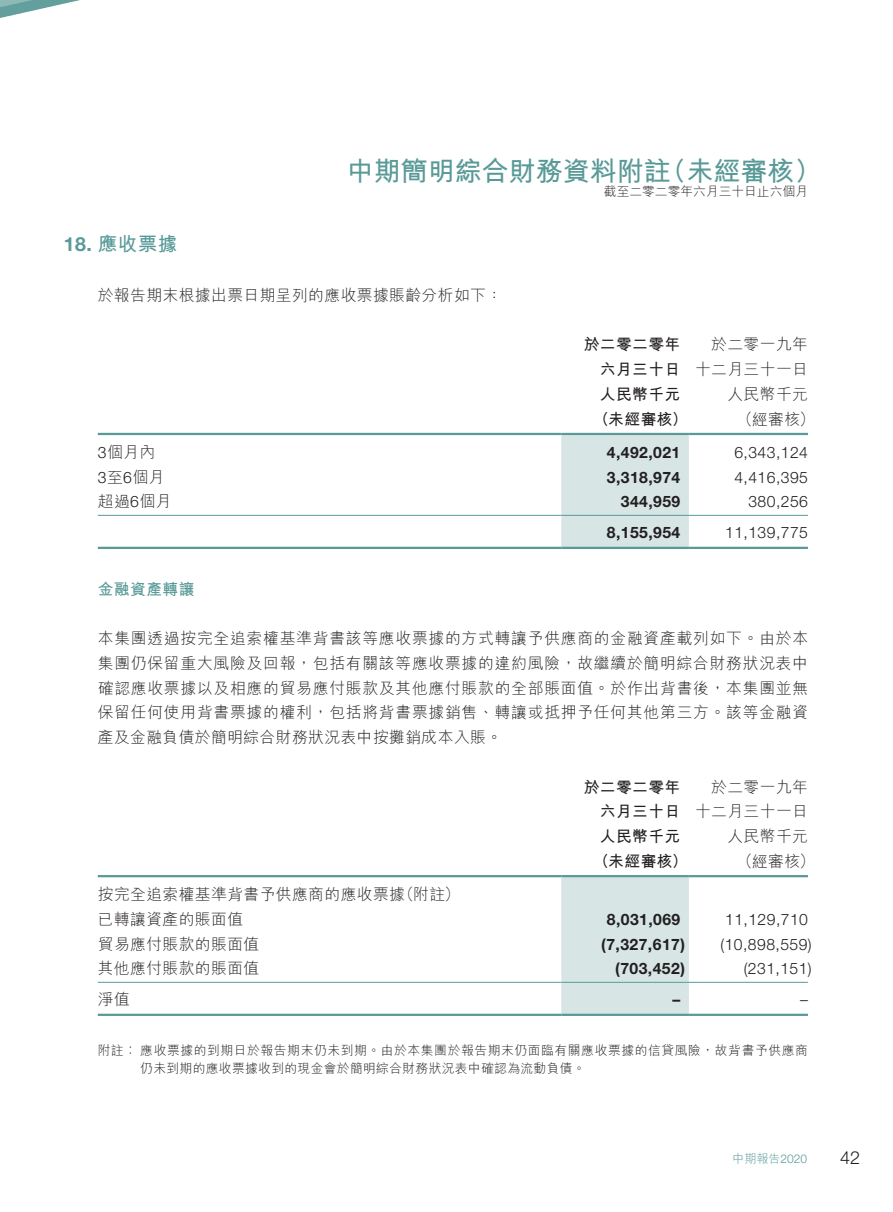
<style>
.page{position:relative;width:893px;height:1212px;background:#fff}
.page>*{position:absolute;margin:0;border:0;box-sizing:border-box;transform-origin:0 0}
.t1{font:700 27px "M Hei HK";color:#599a98}
.t2{font:700 19.5px "M Hei HK";color:#599a98}
.t3{font:300 18px "Helvetica Neue LT Std";color:#231f20}
.t4{font:300 15.75px/24.8px "M Hei HK";letter-spacing:.03em;color:#231f20;text-align:right}
.t5{font:300 15.75px "Helvetica Neue LT Std";letter-spacing:.03em;color:#231f20}
.t6{font:700 15.75px "Helvetica Neue LT Std";letter-spacing:.03em;color:#231f20}
.t7{font:700 15.75px/24.8px "M Hei HK";letter-spacing:.03em;color:#231f20;text-align:right}
.t8{font:700 15.75px "M Hei HK";letter-spacing:.03em;color:#599a98}
.t9{font:300 12.75px/18px "M Hei HK";letter-spacing:.05em;color:#231f20}
.t10{font:300 12.75px "M Hei HK";color:#231f20}
.t11{font:300 12px "M Hei HK";color:#599a98}
.s1{font-family:"Helvetica Neue LT Std"}
</style>
<div class="page">
<img style="left:0;top:0;width:80px;height:18px">
<div style="left:561px;top:435px;width:128px;height:112px;background:#d7e6e5"></div>
<hr style="left:98px;top:433px;width:463px;height:2px;background:#599a98">
<hr style="left:561px;top:433px;width:128px;height:2px;background:#599a98">
<hr style="left:689px;top:433px;width:119px;height:2px;background:#599a98">
<hr style="left:98px;top:515px;width:463px;height:1px;background:#599a98">
<hr style="left:561px;top:515px;width:128px;height:1px;background:#599a98">
<hr style="left:689px;top:515px;width:119px;height:1px;background:#599a98">
<hr style="left:98px;top:547px;width:463px;height:2px;background:#599a98">
<hr style="left:561px;top:547px;width:128px;height:2px;background:#599a98">
<hr style="left:689px;top:547px;width:119px;height:2px;background:#599a98">
<div style="left:561px;top:877px;width:128px;height:137px;background:#d7e6e5"></div>
<hr style="left:98px;top:875px;width:463px;height:2px;background:#599a98">
<hr style="left:561px;top:875px;width:128px;height:2px;background:#599a98">
<hr style="left:689px;top:875px;width:119px;height:2px;background:#599a98">
<hr style="left:98px;top:982px;width:463px;height:1px;background:#599a98">
<hr style="left:561px;top:982px;width:128px;height:1px;background:#599a98">
<hr style="left:689px;top:982px;width:119px;height:1px;background:#599a98">
<hr style="left:98px;top:1014px;width:463px;height:2px;background:#599a98">
<hr style="left:561px;top:1014px;width:128px;height:2px;background:#599a98">
<hr style="left:689px;top:1014px;width:119px;height:2px;background:#599a98">
<h1 class="t1" style="left:347px;top:152px;width:326px">中期簡明綜合財務資料附註</h1>
<p class="t10" style="left:604px;top:183px;width:205px">截至二零二零年六月三十日止六個月</p>
<h1 class="t1" style="left:659px;top:152px;width:163px">（未經審核(</h1>
<p class="t2" style="left:64px;top:230px;width:115px"><span class="s1">18.</span> 應收票據</p>
<p class="t4" style="left:98px;top:282px;width:406px">於報告期末根據出票日期呈列的應收票據賬齡分析如下：</p>
<p class="t7" style="left:584px;top:331px;width:98px">於二零二零年六月三十日</p>
<p class="t4" style="left:695px;top:332px;width:114px">於二零一九年十二月三十一日人民幣千元</p>
<p class="t7" style="left:600px;top:380px;width:82px">人民幣千元</p>
<p class="t7" style="left:593px;top:405px;width:96px">（未經審核）</p>
<p class="t4" style="left:737px;top:406px;width:79px">（經審核(</p>
<p class="t4" style="left:98px;top:439px;width:59px"><span class="s1">3</span>個月內</p>
<p class="t6" style="left:607px;top:442px;width:75px">4,492,021</p>
<p class="t5" style="left:734px;top:443px;width:75px">6,343,124</p>
<p class="t4" style="left:98px;top:464px;width:68px">至<span class="s1">3 6</span>個月</p>
<p class="t6" style="left:607px;top:467px;width:75px">3,318,974</p>
<p class="t5" style="left:734px;top:467px;width:75px">4,416,395</p>
<p class="t4" style="left:98px;top:489px;width:75px">超過<span class="s1">6</span>個月</p>
<p class="t6" style="left:621px;top:492px;width:61px">344,959</p>
<p class="t5" style="left:748px;top:492px;width:61px">380,256</p>
<p class="t6" style="left:607px;top:523px;width:75px">8,155,954</p>
<p class="t5" style="left:725px;top:523px;width:84px">11,139,775</p>
<p class="t8" style="left:98px;top:577px;width:98px">金融資產轉讓</p>
<p class="t4" style="left:98px;top:625px;width:712px;text-align:justify">本集團透過按完全追索權基準背書該等應收票據的方式轉讓予供應商的金融資產載列如下。由於本集團仍保留重大風險及回報，包括有關該等應收票據的違約風險，故繼續於簡明綜合財務狀況表中確認應收票據以及相應的貿易應付賬款及其他應付賬款的全部賬面值。於作出背書後，本集團並無保留任何使用背書票據的權利，包括將背書票據銷售、轉讓或抵押予任何其他第三方。該等金融資產及金融負債於簡明綜合財務狀況表中按攤銷成本入賬。</p>
<p class="t7" style="left:584px;top:773px;width:98px">於二零二零年六月三十日</p>
<p class="t4" style="left:695px;top:774px;width:114px">於二零一九年十二月三十一日人民幣千元</p>
<p class="t7" style="left:600px;top:823px;width:82px">人民幣千元</p>
<p class="t4" style="left:399px;top:881px;width:63px">（附註(</p>
<p class="t4" style="left:98px;top:881px;width:309px">按完全追索權基準背書予供應商的應收票據</p>
<p class="t4" style="left:98px;top:906px;width:147px">已轉讓資產的賬面值</p>
<p class="t4" style="left:98px;top:931px;width:163px">貿易應付賬款的賬面值</p>
<p class="t4" style="left:98px;top:955px;width:163px">其他應付賬款的賬面值</p>
<p class="t7" style="left:593px;top:847px;width:96px">（未經審核）</p>
<p class="t4" style="left:737px;top:848px;width:79px">（經審核(</p>
<p class="t6" style="left:607px;top:909px;width:75px">8,031,069</p>
<p class="t5" style="left:725px;top:909px;width:84px">11,129,710</p>
<p class="t6" style="left:601px;top:934px;width:85px">)7,327,617(</p>
<p class="t5" style="left:720px;top:934px;width:93px">)10,898,559(</p>
<p class="t6" style="left:615px;top:959px;width:71px">)703,452(</p>
<p class="t5" style="left:744px;top:959px;width:70px">)231,151(</p>
<p class="t4" style="left:98px;top:987px;width:33px">淨值</p>
<p class="t9" style="left:140px;top:1040px;width:669px;text-indent:-43px">附註︰ 應收票據的到期日於報告期末仍未到期。由於本集團於報告期末仍面臨有關應收票據的信貸風險，故背書予供應商仍未到期的應收票據收到的現金會於簡明綜合財務狀況表中確認為流動負債。</p>
<p class="t6" style="left:672px;top:990px;width:9px">–</p>
<p class="t5" style="left:800px;top:990px;width:9px">–</p>
<p class="t11" style="left:732px;top:1150px;width:76px">中期報告<span class="s1">2020</span></p>
<p class="t3" style="left:840px;top:1147px;width:22px">42</p>
</div>
